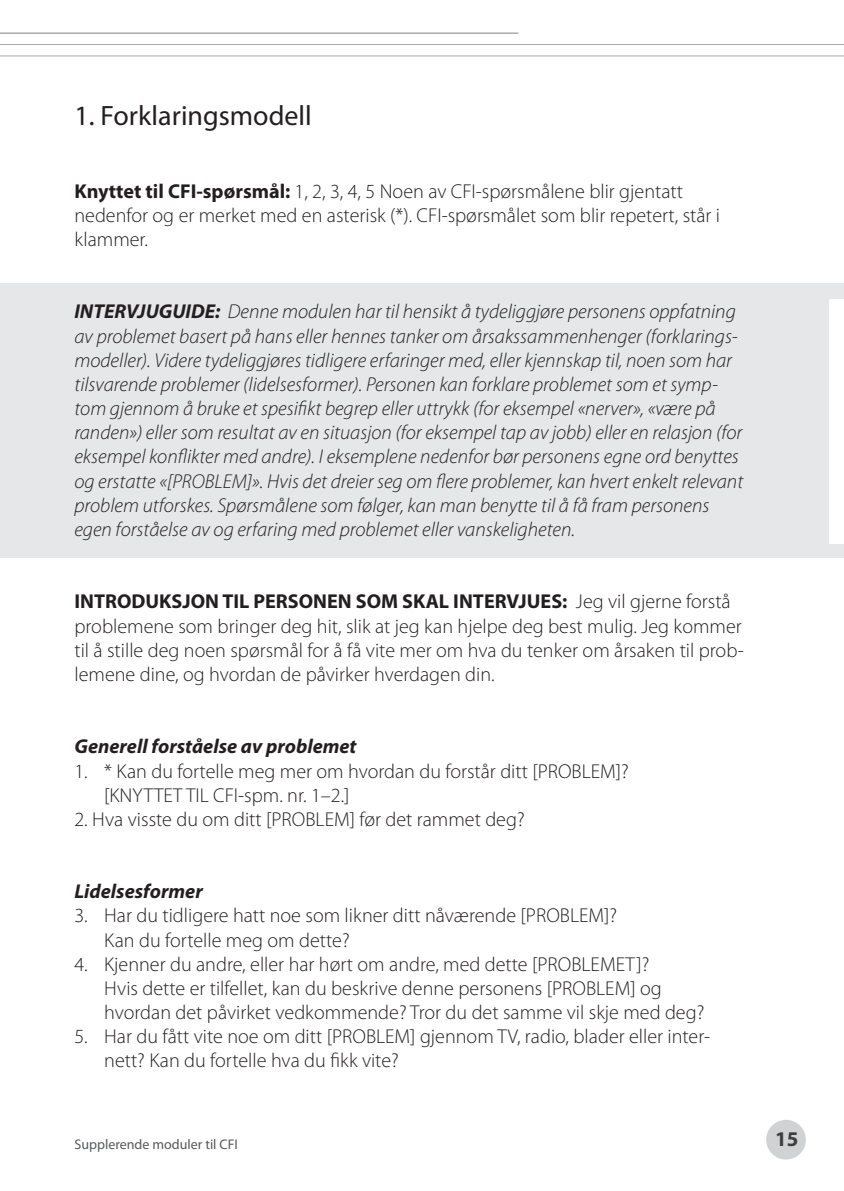
<style>
.page{position:relative;width:844px;height:1191px;background:#fff}
.page>*{position:absolute;margin:0;border:0;box-sizing:border-box;transform-origin:0 0}
.t1{font:28px "Myriad Pro";color:#231f20}
.t2{font:700 21px "Myriad Pro";color:#3e3e3f}
.t3{font:300 20.12px/24.2px "Myriad Pro";color:#231f20}
.t4{font:italic 300 20.12px/24.2px "Myriad Pro";color:#231f20}
.t5{font:italic 700 20.12px "Myriad Pro";color:#231f20}
.t6{font:14px "Myriad Pro";color:#57585a}
.s1{font-weight:700}
</style>
<div class="page">
<hr style="left:0;top:33px;width:518px;height:1px;background:#808285">
<div style="left:766px;top:1119px;width:39px;height:40px;background:#d1d2d4;border-radius:50%"></div>
<hr style="left:0;top:44px;width:843px;height:1px;background:#a8a9ad">
<hr style="left:0;top:56px;width:843px;height:1px;background:#a8a9ad">
<div style="left:0;top:283px;width:843px;height:274px;background:#e6e7e9"></div>
<div style="left:828px;top:299px;width:15px;height:245px;background:#fff"></div>
<h1 class="t1" style="left:74px;top:99px;width:239px">1. Forklaringsmodell</h1>
<p class="t3" style="left:74px;top:179px;width:647px"><span class="s1">Knyttet til CFI-spørsmål:</span> 1, 2, 3, 4, 5 Noen av CFI-spørsmålene blir gjentatt nedenfor og er merket med en asterisk (*). CFI-spørsmålet som blir repetert, står i klammer.</p>
<p class="t4" style="left:74px;top:299px;width:670px"><span class="s1">INTERVJUGUIDE:</span> Denne modulen har til hensikt å tydeliggjøre personens oppfatning av problemet basert på hans eller hennes tanker om årsakssammenhenger (forklarings&shy;modeller). Videre tydeliggjøres tidligere erfaringer med, eller kjennskap til, noen som har tilsvarende problemer (lidelsesformer). Personen kan forklare problemet som et symp&shy;tom gjennom å bruke et spesifikt begrep eller uttrykk (for eksempel «nerver», «være på randen») eller som resultat av en situasjon (for eksempel tap av jobb) eller en relasjon (for eksempel konflikter med andre). I eksemplene nedenfor bør personens egne ord benyttes og erstatte «[PROBLEM]». Hvis det dreier seg om flere problemer, kan hvert enkelt relevant problem utforskes. Spørsmålene som følger, kan man benytte til å få fram personens egen forståelse av og erfaring med problemet eller vanskeligheten.</p>
<p class="t3" style="left:74px;top:589px;width:670px"><span class="s1">INTRODUKSJON TIL PERSONEN SOM SKAL INTERVJUES:</span> Jeg vil gjerne forstå problemene som bringer deg hit, slik at jeg kan hjelpe deg best mulig. Jeg kommer til å stille deg noen spørsmål for å få vite mer om hva du tenker om årsaken til prob&shy;lemene dine, og hvordan de påvirker hverdagen din.</p>
<p class="t5" style="left:74px;top:733px;width:283px">Generell forståelse av problemet</p>
<p class="t3" style="left:104px;top:758px;width:526px;text-indent:-30px">1. * Kan du fortelle meg mer om hvordan du forstår ditt [PROBLEM]? [KNYTTET TIL CFI-spm. nr. 1–2.]</p>
<p class="t3" style="left:74px;top:807px;width:451px">2. Hva visste du om ditt [PROBLEM] før det rammet deg?</p>
<p class="t5" style="left:74px;top:878px;width:130px">Lidelsesformer</p>
<p class="t3" style="left:104px;top:903px;width:514px;text-indent:-30px">3. Har du tidligere hatt noe som likner ditt nåværende [PROBLEM]?<br>Kan du fortelle meg om dette?</p>
<p class="t3" style="left:104px;top:951px;width:601px;text-indent:-30px">4. Kjenner du andre, eller har hørt om andre, med dette [PROBLEMET]?<br>Hvis dette er tilfellet, kan du beskrive denne personens [PROBLEM] og hvordan det påvirket vedkommende? Tror du det samme vil skje med deg?</p>
<p class="t3" style="left:104px;top:1024px;width:607px;text-indent:-30px">5. Har du fått vite noe om ditt [PROBLEM] gjennom TV, radio, blader eller inter&shy;nett? Kan du fortelle hva du fikk vite?</p>
<p class="t6" style="left:74px;top:1135px;width:165px">Supplerende moduler til CFI</p>
<p class="t2" style="left:775px;top:1124px;width:25px">15</p>
</div>
